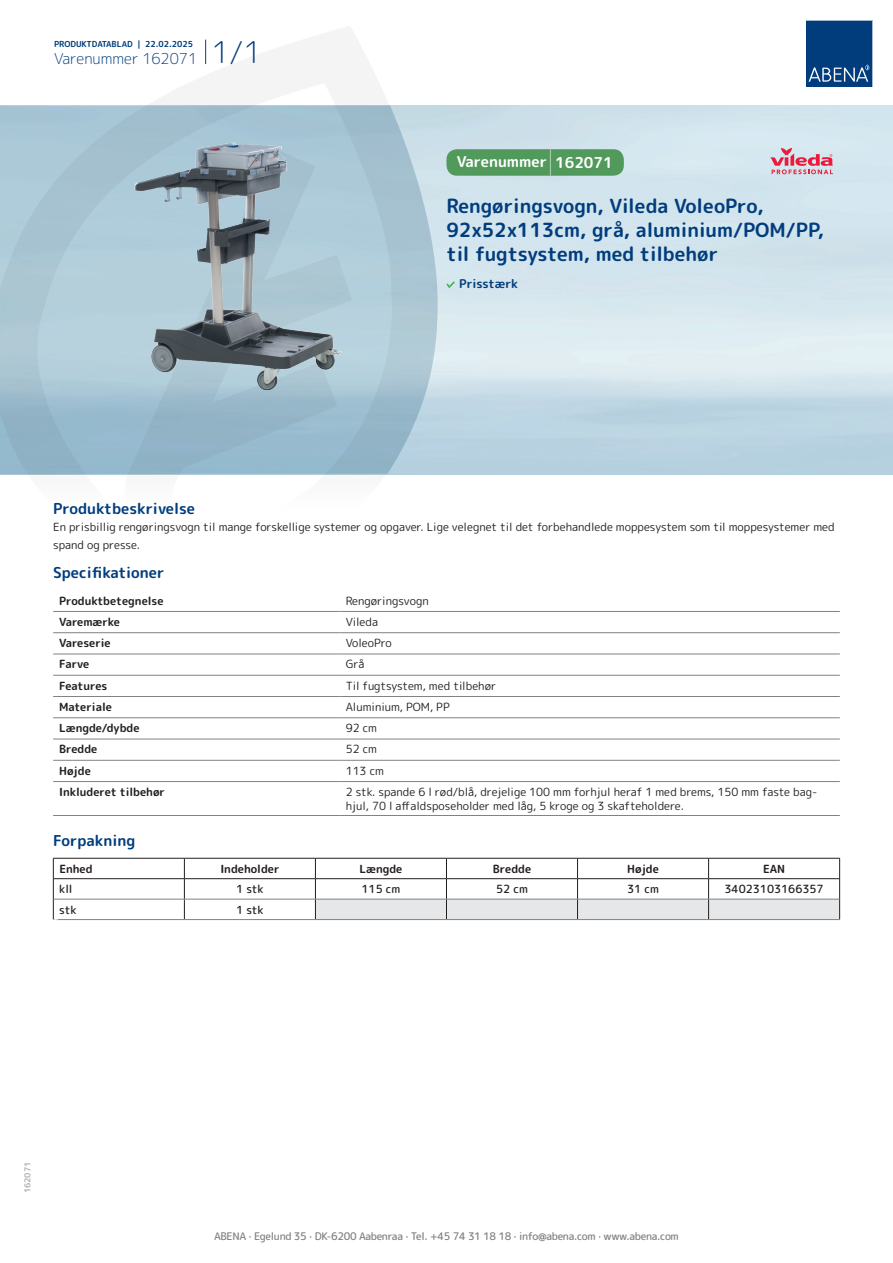
<style>
.page{position:relative;width:893px;height:1263px;background:#fff}
.page>*{position:absolute;margin:0;border:0;box-sizing:border-box;transform-origin:0 0}
.t1{font:700 19.5px/24px "Rounded Mplus 1 c";color:#013d7d}
.t2{font:700 15px "Rounded Mplus 1 c";color:#013d7d}
.t3{font:300 15px "Rounded Mplus 1 c";color:#013d7d}
.t4{font:700 15px "Rounded Mplus 1 c";color:#fff}
.t5{font:700 12px "Rounded Mplus 1 c";color:#013d7d}
.t6{font:11.25px/18px "Rounded Mplus 1 c";color:#231f20}
.t7{font:700 11.25px "Rounded Mplus 1 c";color:#231f20}
.t8{font:500 11.25px "Rounded Mplus 1 c";color:#231f20}
.t9{font:500 10.5px "Rounded Mplus 1 c";letter-spacing:-.03em;color:#808285}
.t10{font:700 10.5px "Rounded Mplus 1 c";color:#fff}
.t11{font:700 8.25px "Rounded Mplus 1 c";color:#013d7d}
.t12{font:700 8.25px "Rounded Mplus 1 c";color:#b2b3b7}
.s1{font-size:30px}
.s2{font-size:25.5px}
</style>
<div class="page">
<svg style="left:0;top:26px;width:439px;height:449px"></svg>
<svg style="left:0;top:106px;width:438px;height:368px;background:#a6c3d2"></svg>
<svg style="left:205px;top:40px;width:1px;height:24px"></svg>
<svg style="left:806px;top:20px;width:67px;height:67px;background:#144b86"></svg>
<img style="left:128px;top:127px;width:222px;height:275px">
<hr style="left:53px;top:611px;width:287px;height:1px;background:#808285">
<hr style="left:340px;top:611px;width:500px;height:1px;background:#808285">
<hr style="left:53px;top:632px;width:287px;height:1px;background:#808285">
<hr style="left:340px;top:632px;width:500px;height:1px;background:#808285">
<hr style="left:53px;top:654px;width:287px;height:1px;background:#808285">
<hr style="left:340px;top:654px;width:500px;height:1px;background:#808285">
<hr style="left:53px;top:675px;width:287px;height:1px;background:#808285">
<hr style="left:340px;top:675px;width:500px;height:1px;background:#808285">
<hr style="left:53px;top:696px;width:287px;height:1px;background:#808285">
<hr style="left:340px;top:696px;width:500px;height:1px;background:#808285">
<hr style="left:53px;top:717px;width:287px;height:1px;background:#808285">
<hr style="left:340px;top:717px;width:500px;height:1px;background:#808285">
<hr style="left:53px;top:739px;width:287px;height:1px;background:#808285">
<hr style="left:340px;top:739px;width:500px;height:1px;background:#808285">
<hr style="left:53px;top:760px;width:287px;height:1px;background:#808285">
<hr style="left:340px;top:760px;width:500px;height:1px;background:#808285">
<hr style="left:53px;top:781px;width:287px;height:1px;background:#808285">
<hr style="left:340px;top:781px;width:500px;height:1px;background:#808285">
<hr style="left:53px;top:815px;width:287px;height:1px;background:#808285">
<hr style="left:340px;top:815px;width:500px;height:1px;background:#808285">
<hr style="left:53px;top:858px;width:131px;height:1px;background:#231f20">
<hr style="left:184px;top:858px;width:131px;height:1px;background:#231f20">
<hr style="left:53px;top:878px;width:131px;height:1px;background:#231f20">
<hr style="left:184px;top:878px;width:131px;height:1px;background:#231f20">
<svg style="left:53px;top:858px;width:1px;height:61px"></svg>
<svg style="left:184px;top:858px;width:1px;height:61px"></svg>
<svg style="left:315px;top:858px;width:525px;height:61px"></svg>
<hr style="left:54px;top:899px;width:130px;height:1px;background:#808285">
<hr style="left:184px;top:899px;width:131px;height:1px;background:#808285">
<hr style="left:315px;top:899px;width:131px;height:1px;background:#808285">
<hr style="left:446px;top:899px;width:131px;height:1px;background:#808285">
<hr style="left:577px;top:899px;width:132px;height:1px;background:#808285">
<hr style="left:709px;top:899px;width:130px;height:1px;background:#808285">
<hr style="left:53px;top:919px;width:131px;height:1px;background:#808285">
<hr style="left:184px;top:919px;width:131px;height:1px;background:#808285">
<hr style="left:315px;top:919px;width:131px;height:1px;background:#808285">
<hr style="left:446px;top:919px;width:131px;height:1px;background:#808285">
<hr style="left:577px;top:919px;width:132px;height:1px;background:#808285">
<hr style="left:709px;top:919px;width:131px;height:1px;background:#808285">
<svg style="left:446px;top:281px;width:9px;height:7px"></svg>
<div style="left:446px;top:149px;width:178px;height:27px;background:#52995c;border-radius:10px"></div>
<svg style="left:770px;top:148px;width:63px;height:26px;background:#dca6b5"></svg>
<p class="t11" style="left:54px;top:38px;width:141px">PRODUKTDATABLAD | 22.02.2025</p>
<h2 class="t3" style="left:54px;top:48px;width:209px">Varenummer 162071 <span class="s1">1/1</span></h2>
<h2 class="t4" style="left:457px;top:151px;width:157px">Varenummer <span class="s2">|</span> 162071</h2>
<h1 class="t1" style="left:446px;top:194px;width:379px">Rengøringsvogn, Vileda VoleoPro,<br>92x52x113cm, grå, aluminium/POM/PP, til fugtsystem, med tilbehør</h1>
<p class="t5" style="left:459px;top:275px;width:60px">Prisstærk</p>
<h2 class="t2" style="left:53px;top:498px;width:143px">Produktbeskrivelse</h2>
<p class="t6" style="left:53px;top:517px;width:783px">En prisbillig rengøringsvogn til mange forskellige systemer og opgaver. Lige velegnet til det forbehandlede moppesystem som til moppesystemer med spand og presse.</p>
<h2 class="t2" style="left:53px;top:562px;width:113px">Specifikationer</h2>
<p class="t7" style="left:59px;top:592px;width:106px">Produktbetegnelse</p>
<p class="t6" style="left:346px;top:591px;width:85px">Rengøringsvogn</p>
<p class="t7" style="left:59px;top:614px;width:62px">Varemærke</p>
<p class="t6" style="left:346px;top:613px;width:34px">Vileda</p>
<p class="t7" style="left:59px;top:635px;width:53px">Vareserie</p>
<p class="t6" style="left:346px;top:634px;width:48px">VoleoPro</p>
<p class="t7" style="left:59px;top:656px;width:32px">Farve</p>
<p class="t6" style="left:346px;top:655px;width:20px">Grå</p>
<p class="t7" style="left:59px;top:678px;width:50px">Features</p>
<p class="t6" style="left:346px;top:676px;width:152px">Til fugtsystem, med tilbehør</p>
<p class="t7" style="left:59px;top:699px;width:54px">Materiale</p>
<p class="t6" style="left:346px;top:698px;width:106px">Aluminium, POM, PP</p>
<p class="t7" style="left:59px;top:720px;width:82px">Længde/dybde</p>
<p class="t6" style="left:346px;top:719px;width:33px">92 cm</p>
<p class="t7" style="left:59px;top:741px;width:40px">Bredde</p>
<p class="t6" style="left:346px;top:740px;width:33px">52 cm</p>
<p class="t7" style="left:59px;top:763px;width:33px">Højde</p>
<p class="t6" style="left:346px;top:762px;width:40px">113 cm</p>
<p class="t7" style="left:59px;top:784px;width:107px">Inkluderet tilbehør</p>
<p class="t6" style="left:346px;top:785px;width:473px;line-height:13.5px">2 stk. spande 6 l rød/blå, drejelige 100 mm forhjul heraf 1 med brems, 150 mm faste bag&shy;hjul, 70 l affaldsposeholder med låg, 5 kroge og 3 skafteholdere.</p>
<h2 class="t2" style="left:53px;top:829px;width:84px">Forpakning</h2>
<p class="t7" style="left:59px;top:860px;width:35px">Enhed</p>
<p class="t7" style="left:220px;top:860px;width:61px">Indeholder</p>
<p class="t7" style="left:359px;top:860px;width:44px">Længde</p>
<p class="t7" style="left:493px;top:860px;width:40px">Bredde</p>
<p class="t7" style="left:627px;top:860px;width:33px">Højde</p>
<p class="t7" style="left:763px;top:860px;width:24px">EAN</p>
<p class="t8" style="left:59px;top:881px;width:15px">kll</p>
<p class="t8" style="left:236px;top:881px;width:29px">1 stk</p>
<p class="t8" style="left:362px;top:881px;width:40px">115 cm</p>
<p class="t8" style="left:496px;top:881px;width:33px">52 cm</p>
<p class="t8" style="left:627px;top:881px;width:33px">31 cm</p>
<p class="t8" style="left:724px;top:881px;width:101px">34023103166357</p>
<p class="t8" style="left:59px;top:901px;width:19px">stk</p>
<p class="t8" style="left:236px;top:901px;width:29px">1 stk</p>
<p class="t10" style="left:53px;top:915px;width:7px">*</p>
<p class="t12" style="left:22px;top:1193px;width:33px;rotate:-90deg">162071</p>
<p class="t9" style="left:214px;top:1229px;width:466px">ABENA · Egelund 35 · DK-6200 Aabenraa · Tel. +45 74 31 18 18 · info@abena.com · www.abena.com</p>
</div>
